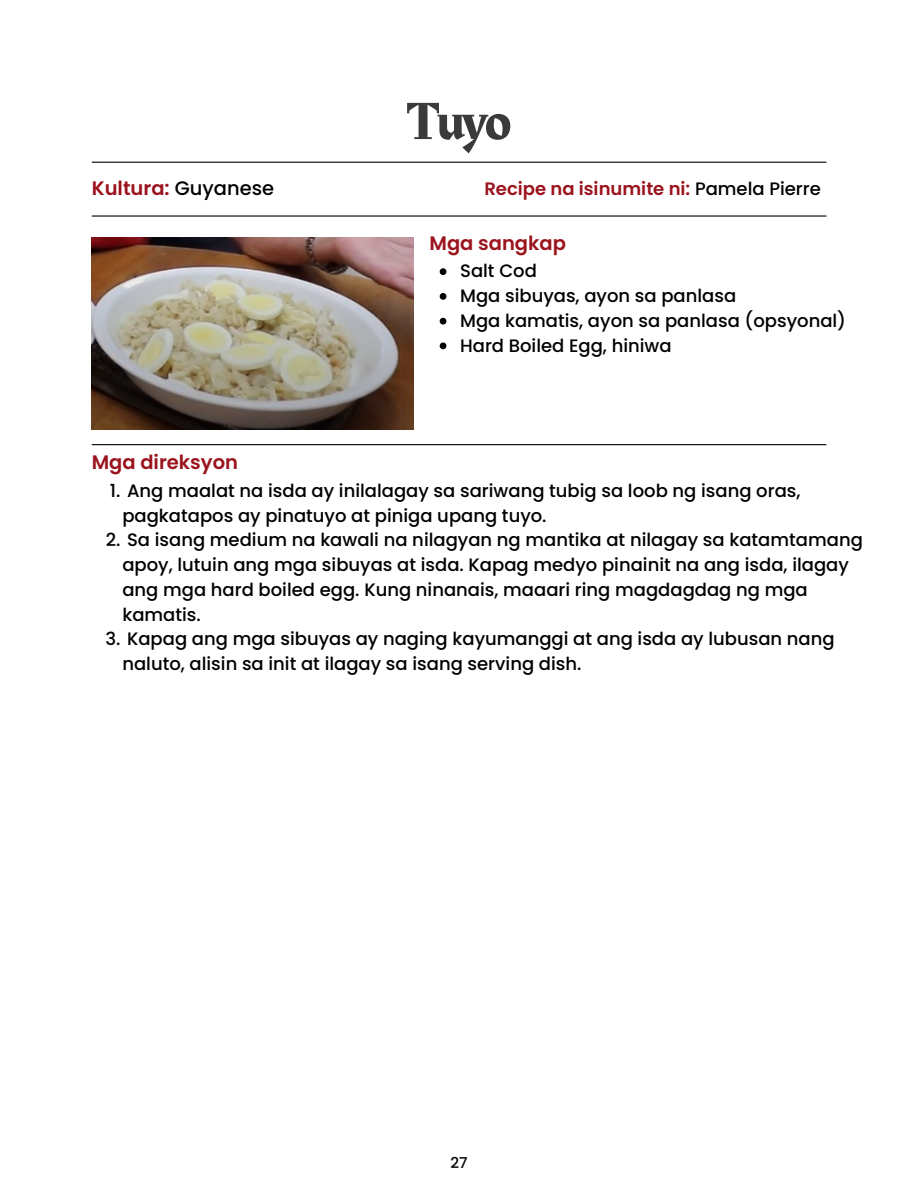
<style>
.page{position:relative;width:918px;height:1188px;background:#fff}
.page>*{position:absolute;margin:0;border:0;box-sizing:border-box;transform-origin:0 0}
.t1{font:54px "Rakkas";color:#3b393a}
.t2{font:600 19.5px "Poppins";color:#9b131d}
.t3{font:500 18px/24.8px "Poppins";color:#000}
.t4{font:600 18px "Poppins";color:#9b131d}
.t5{font:500 15px "Poppins";color:#000}
.s1{font-weight:500;color:#000}
</style>
<div class="page">
<hr style="left:92px;top:162px;width:734px;height:1px;background:#000">
<hr style="left:92px;top:215px;width:734px;height:2px;background:#000">
<hr style="left:92px;top:444px;width:734px;height:1px;background:#000">
<img style="left:92px;top:238px;width:322px;height:191px">
<svg style="left:440px;top:268px;width:6px;height:7px"></svg>
<svg style="left:440px;top:293px;width:6px;height:7px"></svg>
<svg style="left:440px;top:318px;width:6px;height:7px"></svg>
<svg style="left:440px;top:343px;width:6px;height:6px"></svg>
<h1 class="t1" style="left:407px;top:83px;width:105px">Tuyo</h1>
<p class="t2" style="left:92px;top:174px;width:184px">Kultura: <span class="s1">Guyanese</span></p>
<p class="t4" style="left:484px;top:176px;width:338px">Recipe na isinumite ni: <span class="s1">Pamela Pierre</span></p>
<p class="t2" style="left:430px;top:229px;width:138px">Mga sangkap</p>
<p class="t3" style="left:460px;top:259px;width:388px">Salt Cod<br>Mga sibuyas, ayon sa panlasa<br>Mga kamatis, ayon sa panlasa (opsyonal)<br>Hard Boiled Egg, hiniwa</p>
<p class="t2" style="left:92px;top:449px;width:148px">Mga direksyon</p>
<p class="t3" style="left:122px;top:478px;width:680px;text-indent:-12px">1. Ang maalat na isda ay inilalagay sa sariwang tubig sa loob ng isang oras, pagkatapos ay pinatuyo at piniga upang tuyo.</p>
<p class="t3" style="left:122px;top:528px;width:742px;text-indent:-16px">2. Sa isang medium na kawali na nilagyan ng mantika at nilagay sa katamtamang apoy, lutuin ang mga sibuyas at isda. Kapag medyo pinainit na ang isda, ilagay ang mga hard boiled egg. Kung ninanais, maaari ring magdagdag ng mga kamatis.</p>
<p class="t3" style="left:122px;top:627px;width:714px;text-indent:-17px">3. Kapag ang mga sibuyas ay naging kayumanggi at ang isda ay lubusan nang naluto, alisin sa init at ilagay sa isang serving dish.</p>
<p class="t5" style="left:450px;top:1152px;width:19px">27</p>
</div>
